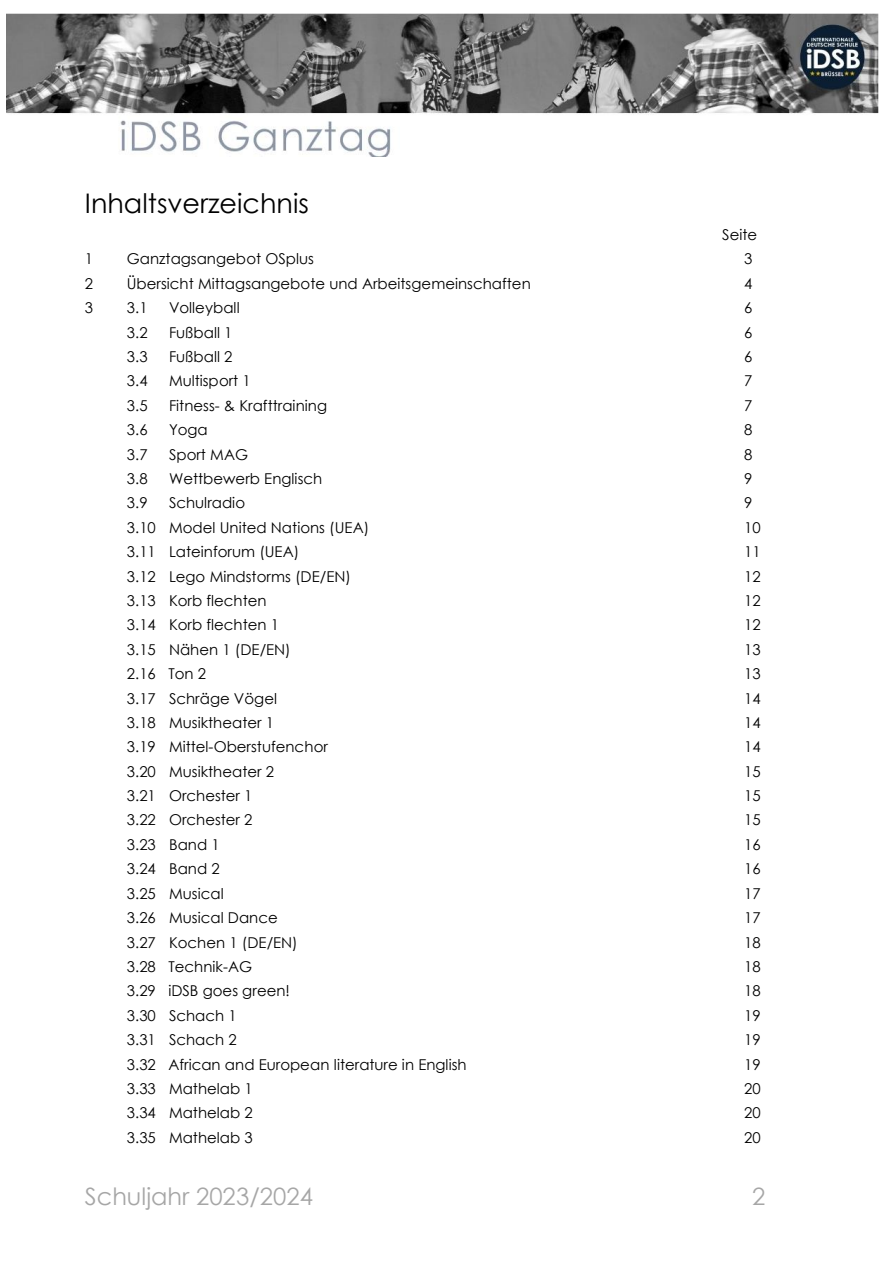
<style>
.page{position:relative;width:893px;height:1263px;background:#fff}
.page>*{position:absolute;margin:0;border:0;box-sizing:border-box;transform-origin:0 0}
.t1{font:27px "Century Gothic";color:#000}
.t2{font:24px "Century Gothic";color:#a6a6a6}
.t3{font:15px "Century Gothic";color:#000}
</style>
<div class="page">
<img style="left:6px;top:14px;width:873px;height:142px">
<p class="t1" style="left:85px;top:186px;width:225px">Inhaltsverzeichnis</p>
<p class="t3" style="left:722px;top:225px;width:36px">Seite</p>
<p class="t3" style="left:85px;top:249px;width:10px">1</p>
<p class="t3" style="left:127px;top:249px;width:189px">Ganztagsangebot OSplus</p>
<p class="t3" style="left:744px;top:249px;width:10px">3</p>
<p class="t3" style="left:85px;top:274px;width:10px">2</p>
<p class="t3" style="left:127px;top:274px;width:405px">Übersicht Mittagsangebote und Arbeitsgemeinschaften</p>
<p class="t3" style="left:744px;top:274px;width:10px">4</p>
<p class="t3" style="left:85px;top:298px;width:10px">3</p>
<p class="t3" style="left:127px;top:298px;width:22px">3.1</p>
<p class="t3" style="left:169px;top:298px;width:72px">Volleyball</p>
<p class="t3" style="left:744px;top:298px;width:10px">6</p>
<p class="t3" style="left:127px;top:322px;width:22px">3.2</p>
<p class="t3" style="left:169px;top:322px;width:65px">Fußball 1</p>
<p class="t3" style="left:744px;top:322px;width:10px">6</p>
<p class="t3" style="left:127px;top:347px;width:22px">3.3</p>
<p class="t3" style="left:169px;top:347px;width:65px">Fußball 2</p>
<p class="t3" style="left:744px;top:347px;width:10px">6</p>
<p class="t3" style="left:127px;top:371px;width:22px">3.4</p>
<p class="t3" style="left:169px;top:371px;width:83px">Multisport 1</p>
<p class="t3" style="left:744px;top:371px;width:10px">7</p>
<p class="t3" style="left:127px;top:396px;width:22px">3.5</p>
<p class="t3" style="left:169px;top:396px;width:160px">Fitness- &amp; Krafttraining</p>
<p class="t3" style="left:744px;top:396px;width:10px">7</p>
<p class="t3" style="left:127px;top:420px;width:22px">3.6</p>
<p class="t3" style="left:169px;top:420px;width:40px">Yoga</p>
<p class="t3" style="left:744px;top:420px;width:10px">8</p>
<p class="t3" style="left:127px;top:445px;width:22px">3.7</p>
<p class="t3" style="left:169px;top:445px;width:81px">Sport MAG</p>
<p class="t3" style="left:744px;top:445px;width:10px">8</p>
<p class="t3" style="left:127px;top:469px;width:22px">3.8</p>
<p class="t3" style="left:169px;top:469px;width:155px">Wettbewerb Englisch</p>
<p class="t3" style="left:744px;top:469px;width:10px">9</p>
<p class="t3" style="left:127px;top:493px;width:22px">3.9</p>
<p class="t3" style="left:169px;top:493px;width:78px">Schulradio</p>
<p class="t3" style="left:744px;top:493px;width:10px">9</p>
<p class="t3" style="left:127px;top:518px;width:244px">3.10 Model United Nations (UEA)</p>
<p class="t3" style="left:744px;top:518px;width:18px">10</p>
<p class="t3" style="left:127px;top:542px;width:174px">3.11 Lateinforum (UEA)</p>
<p class="t3" style="left:744px;top:542px;width:18px">11</p>
<p class="t3" style="left:127px;top:566px;width:226px">3.12 Lego Mindstorms (DE/EN)</p>
<p class="t3" style="left:744px;top:566px;width:18px">12</p>
<p class="t3" style="left:127px;top:591px;width:141px">3.13 Korb flechten</p>
<p class="t3" style="left:744px;top:591px;width:18px">12</p>
<p class="t3" style="left:127px;top:615px;width:154px">3.14 Korb flechten 1</p>
<p class="t3" style="left:744px;top:615px;width:18px">12</p>
<p class="t3" style="left:127px;top:640px;width:165px">3.15 Nähen 1 (DE/EN)</p>
<p class="t3" style="left:744px;top:640px;width:18px">13</p>
<p class="t3" style="left:127px;top:664px;width:81px">2.16 Ton 2</p>
<p class="t3" style="left:744px;top:664px;width:18px">13</p>
<p class="t3" style="left:127px;top:688px;width:152px">3.17 Schräge Vögel</p>
<p class="t3" style="left:744px;top:688px;width:18px">14</p>
<p class="t3" style="left:127px;top:713px;width:149px">3.18 Musiktheater 1</p>
<p class="t3" style="left:744px;top:713px;width:18px">14</p>
<p class="t3" style="left:127px;top:737px;width:202px">3.19 Mittel-Oberstufenchor</p>
<p class="t3" style="left:744px;top:737px;width:18px">14</p>
<p class="t3" style="left:127px;top:762px;width:149px">3.20 Musiktheater 2</p>
<p class="t3" style="left:744px;top:762px;width:18px">15</p>
<p class="t3" style="left:127px;top:786px;width:127px">3.21 Orchester 1</p>
<p class="t3" style="left:744px;top:786px;width:18px">15</p>
<p class="t3" style="left:127px;top:810px;width:127px">3.22 Orchester 2</p>
<p class="t3" style="left:744px;top:810px;width:18px">15</p>
<p class="t3" style="left:127px;top:835px;width:94px">3.23 Band 1</p>
<p class="t3" style="left:744px;top:835px;width:18px">16</p>
<p class="t3" style="left:127px;top:859px;width:94px">3.24 Band 2</p>
<p class="t3" style="left:744px;top:859px;width:18px">16</p>
<p class="t3" style="left:127px;top:884px;width:98px">3.25 Musical</p>
<p class="t3" style="left:744px;top:884px;width:18px">17</p>
<p class="t3" style="left:127px;top:908px;width:152px">3.26 Musical Dance</p>
<p class="t3" style="left:744px;top:908px;width:18px">17</p>
<p class="t3" style="left:127px;top:932px;width:172px">3.27 Kochen 1 (DE/EN)</p>
<p class="t3" style="left:744px;top:932px;width:18px">18</p>
<p class="t3" style="left:127px;top:957px;width:127px">3.28 Technik-AG</p>
<p class="t3" style="left:744px;top:957px;width:18px">18</p>
<p class="t3" style="left:127px;top:981px;width:165px">3.29 iDSB goes green!</p>
<p class="t3" style="left:744px;top:981px;width:18px">18</p>
<p class="t3" style="left:127px;top:1006px;width:111px">3.30 Schach 1</p>
<p class="t3" style="left:744px;top:1006px;width:18px">19</p>
<p class="t3" style="left:127px;top:1030px;width:111px">3.31 Schach 2</p>
<p class="t3" style="left:744px;top:1030px;width:18px">19</p>
<p class="t3" style="left:127px;top:1054px;width:341px">3.32 African and European literature in English</p>
<p class="t3" style="left:744px;top:1054px;width:18px">19</p>
<p class="t3" style="left:127px;top:1079px;width:127px">3.33 Mathelab 1</p>
<p class="t3" style="left:744px;top:1079px;width:18px">20</p>
<p class="t3" style="left:127px;top:1103px;width:127px">3.34 Mathelab 2</p>
<p class="t3" style="left:744px;top:1103px;width:18px">20</p>
<p class="t3" style="left:127px;top:1128px;width:127px">3.35 Mathelab 3</p>
<p class="t3" style="left:744px;top:1128px;width:18px">20</p>
<h2 class="t2" style="left:85px;top:1180px;width:230px">Schuljahr 2023/2024</h2>
<h2 class="t2" style="left:752px;top:1180px;width:15px">2</h2>
</div>
